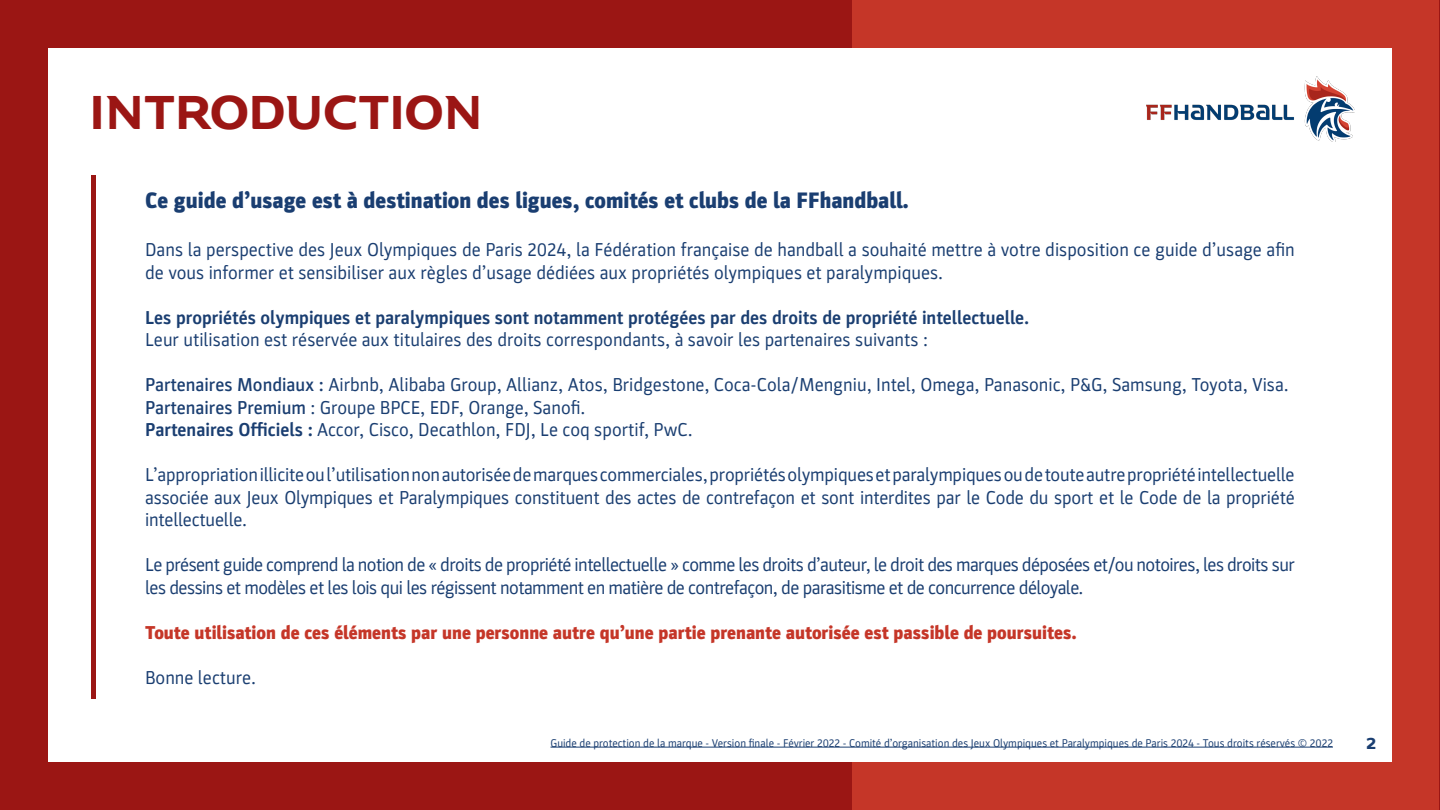
<style>
.page{position:relative;width:1440px;height:810px;background:#fff}
.page>*{position:absolute;margin:0;border:0;box-sizing:border-box;transform-origin:0 0}
.t1{font:45px "FF Hand";letter-spacing:-.01em;color:#9b1614}
.t2{font:900 22.5px "Parka";color:#1a3e71}
.t3{font:18.75px/22.5px "Parka";color:#1a3e71}
.t4{font:18.75px/22.5px "Parka";letter-spacing:-.03em;color:#1a3e71}
.t5{font:900 18.75px "Parka";color:#c53628}
.t6{font:700 18.75px "Parka";color:#1a3e71}
.t7{font:15px "FF Hand";color:#1a3e71}
.t8{font:11.25px "Parka";color:#1a3e71}
.s1{font-weight:500}
.s2{font-weight:700}
</style>
<div class="page">
<div style="left:0;top:1px;width:1440px;height:809px;background:#9b1614"></div>
<div style="left:853px;top:0;width:586px;height:810px;background:#c53628"></div>
<div style="left:48px;top:48px;width:1344px;height:714px;background:#fff"></div>
<img style="left:1146px;top:77px;width:208px;height:64px">
<hr style="left:92px;top:175px;width:4px;height:524px;background:#9b1614">
<hr style="left:550px;top:747px;width:783px;height:1px;background:#1a3e71">
<h1 class="t1" style="left:92px;top:84px;width:393px">INTRODUCTION</h1>
<p class="t2" style="left:145px;top:188px;width:765px">Ce guide d’usage est à destination des ligues, comités et clubs de la FFhandball.</p>
<p class="t3" style="left:145px;top:239px;width:1151px">Dans la perspective des Jeux Olympiques de Paris 2024, la Fédération française de handball a souhaité mettre à votre disposition ce guide d’usage afin de vous informer et sensibiliser aux règles d’usage dédiées aux propriétés olympiques et paralympiques.</p>
<p class="t6" style="left:145px;top:307px;width:886px">Les propriétés olympiques et paralympiques sont notamment protégées par des droits de propriété intellectuelle.</p>
<p class="t3" style="left:145px;top:329px;width:784px">Leur utilisation est réservée aux titulaires des droits correspondants, à savoir les partenaires suivants :</p>
<p class="t3" style="left:145px;top:374px;width:1145px"><span class="s1">Partenaires Mondiaux :</span> Airbnb, Alibaba Group, Allianz, Atos, Bridgestone, Coca-Cola/Mengniu, Intel, Omega, Panasonic, P&amp;G, Samsung, Toyota, Visa.<br><span class="s1">Partenaires Premium</span> : Groupe BPCE, EDF, Orange, Sanofi.<br><span class="s2">Partenaires Officiels :</span> Accor, Cisco, Decathlon, FDJ, Le coq sportif, PwC.</p>
<p class="t3" style="left:145px;top:464px;width:1151px;text-align:justify">L’appropriation illicite ou l’utilisation non autorisée de marques commerciales, propriétés olympiques et paralympiques ou de toute autre propriété intellectuelle associée aux Jeux Olympiques et Paralympiques constituent des actes de contrefaçon et sont interdites par le Code du sport et le Code de la propriété intellectuelle.</p>
<p class="t4" style="left:145px;top:554px;width:1151px">Le présent guide comprend la notion de « droits de propriété intellectuelle » comme les droits d’auteur, le droit des marques déposées et/ou notoires, les droits sur les dessins et modèles et les lois qui les régissent notamment en matière de contrefaçon, de parasitisme et de concurrence déloyale.</p>
<p class="t5" style="left:145px;top:622px;width:933px">Toute utilisation de ces éléments par une personne autre qu’une partie prenante autorisée est passible de poursuites.</p>
<p class="t3" style="left:145px;top:666px;width:112px">Bonne lecture.</p>
<p class="t8" style="left:550px;top:737px;width:784px">Guide de protection de la marque - Version finale - Février 2022 - Comité d’organisation des Jeux Olympiques et Paralympiques de Paris 2024 - Tous droits réservés © 2022</p>
<p class="t7" style="left:1367px;top:734px;width:12px">2</p>
</div>
